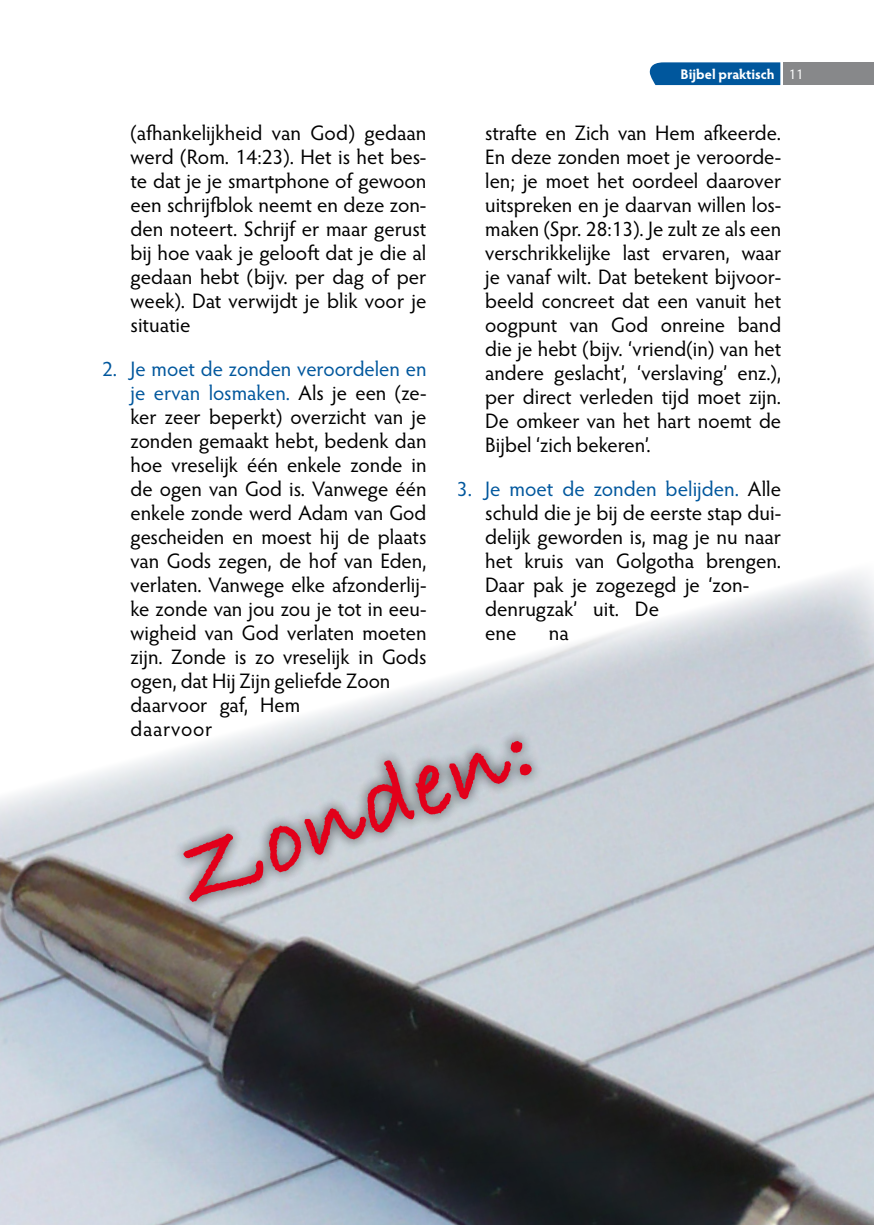
<style>
.page{position:relative;width:874px;height:1225px;background:#fff}
.page>*{position:absolute;margin:0;border:0;box-sizing:border-box;transform-origin:0 0}
.t1{font:700 96px "Bradley Hand ITCTT";color:#e2001a}
.t2{font:21px/24px "Hypatia Sans Pro";color:#000;text-align:justify}
.t3{font:700 14px "Hypatia Sans Pro";letter-spacing:-.005em;color:#fff}
.s1{color:#00579d}
.s2{font-weight:400}
</style>
<div class="page">
<img style="left:0;top:572px;width:873px;height:653px">
<svg style="left:153px;top:697px;width:397px;height:226px;background:#c5cad0"></svg>
<div style="left:649px;top:62px;width:131px;height:23px;background:#00579d"></div>
<div style="left:782px;top:62px;width:91px;height:23px;background:#87888a"></div>
<p class="t2" style="left:130px;top:120px;width:297px">(afhankelijkheid van God) gedaan werd (Rom. 14:23). Het is het bes&shy;te dat je je smartphone of gewoon een schrijfblok neemt en deze zon&shy;den noteert. Schrijf er maar gerust bij hoe vaak je gelooft dat je die al gedaan hebt (bijv. per dag of per week). Dat verwijdt je blik voor je situatie</p>
<p class="t2" style="left:130px;top:356px;width:297px;text-align:left;text-indent:-28px"><span class="s1">2. Je moet de zonden veroordelen en je ervan losmaken.</span> Als je een (ze&shy;ker zeer beperkt) overzicht van je zonden gemaakt hebt, bedenk dan hoe vreselijk één enkele zonde in de ogen van God is. Vanwege één enkele zonde werd Adam van God gescheiden en moest hij de plaats van Gods zegen, de hof van Eden, verlaten. Vanwege elke afzonderlij&shy;ke zonde van jou zou je tot in eeu&shy;wigheid van God verlaten moeten zijn. Zonde is zo vreselijk in Gods ogen, dat Hij Zijn geliefde Zoon daarvoor gaf, Hem<br>daarvoor</p>
<p class="t3" style="left:680px;top:64px;width:124px">Bijbel praktisch <span class="s2">11</span></p>
<p class="t2" style="left:485px;top:120px;width:297px">strafte en Zich van Hem afkeerde.<br>En deze zonden moet je veroorde&shy;len; je moet het oordeel daarover uitspreken en je daarvan willen los&shy;maken (Spr. 28:13). Je zult ze als een verschrikkelijke last ervaren, waar je vanaf wilt. Dat betekent bijvoor&shy;beeld concreet dat een vanuit het oogpunt van God onreine band die je hebt (bijv. ‘vriend(in) van het andere geslacht’, ‘verslaving’ enz.), per direct verleden tijd moet zijn.<br>De omkeer van het hart noemt de Bijbel ‘zich bekeren’.</p>
<p class="t2" style="left:485px;top:476px;width:297px;text-align:left;text-indent:-28px"><span class="s1">3. Je moet de zonden belijden.</span> Alle schuld die je bij de eerste stap dui&shy;delijk geworden is, mag je nu naar het kruis van Golgotha brengen.<br>Daar pak je zogezegd je ‘zon&shy;denrugzak’ uit. De<br>ene</p>
<p class="t2" style="left:548px;top:620px;width:21px">na</p>
<h1 class="t1" style="left:155px;top:810px;width:374px;rotate:-21deg">Zonden:</h1>
</div>
